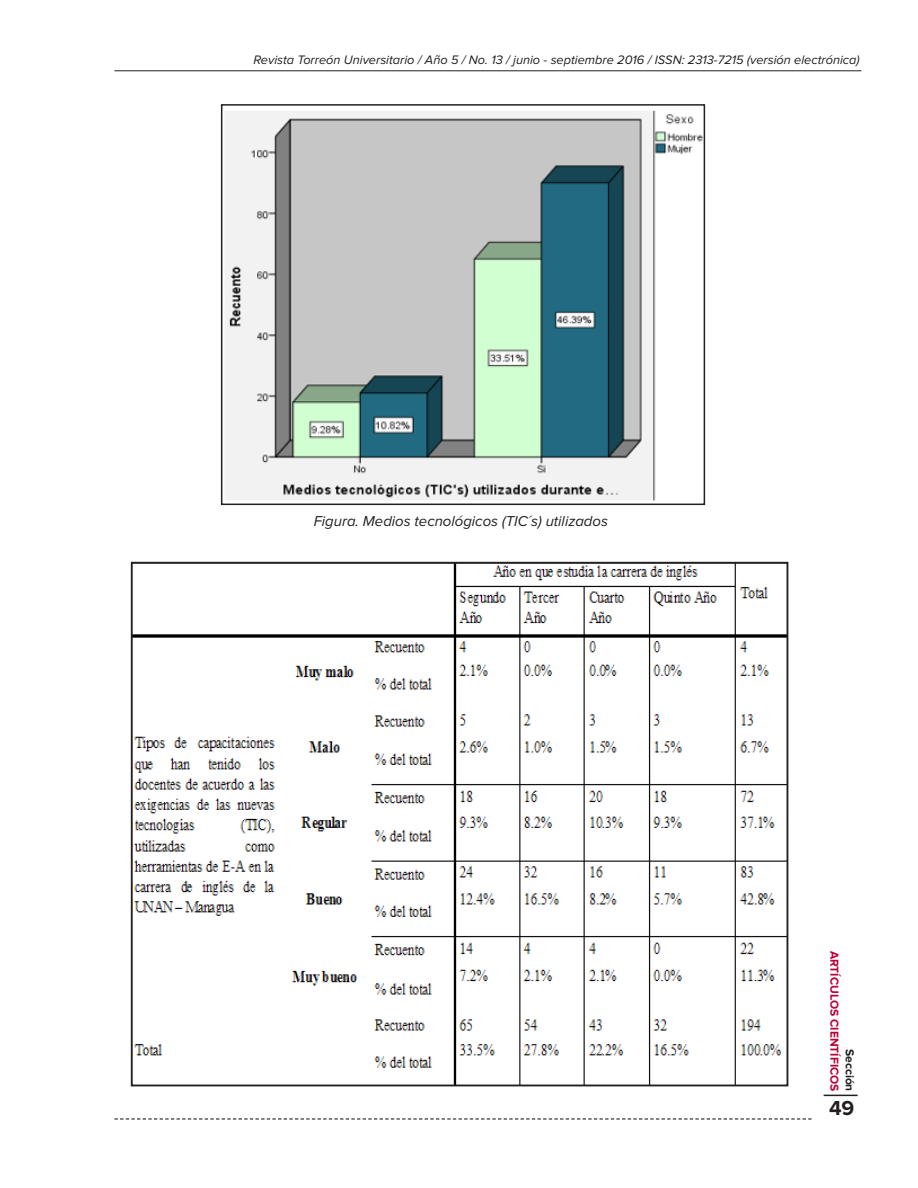
<style>
.page{position:relative;width:918px;height:1188px;background:#fff}
.page>*{position:absolute;margin:0;border:0;box-sizing:border-box;transform-origin:0 0}
.t1{font:700 21px "Proxima Nova";color:#231f20}
.Pie_Tbls-Fgs{font:italic 14.85px "Proxima Nova";color:#231f20}
.t2{font:italic 12.75px "Proxima Nova";color:#231f20}
.t3{font:700 12px "Proxima Nova";color:#b90335}
.t4{font:700 12px "Proxima Nova";color:#231f20}
</style>
<div class="page">
<img style="left:225px;top:110px;width:477px;height:391px">
<div style="left:221px;top:104px;width:484px;height:401px;border:2px solid #231f20"></div>
<img style="left:134px;top:565px;width:651px;height:518px">
<div style="left:131px;top:562px;width:657px;height:524px;border:2px solid #231f20"></div>
<hr style="left:114px;top:70px;width:747px;height:1px;background:#231f20">
<hr style="left:824px;top:1095px;width:34px;height:1px;background:#231f20">
<svg style="left:114px;top:1118px;width:698px;height:2px"></svg>
<p class="t2" style="left:254px;top:54px;width:608px">Revista Torreón Universitario / Año 5 / No. 13 / junio - septiembre 2016 / ISSN: 2313-7215 (versión electrónica)</p>
<p class="Pie_Tbls-Fgs" style="left:314px;top:514px;width:296px">Figura. Medios tecnológicos (TIC´s) utilizados</p>
<p class="t3" style="left:841px;top:951px;width:142px;rotate:90deg">ARTÍCULOS CIENTÍFICOS</p>
<h1 class="t1" style="left:829px;top:1096px;width:27px">49</h1>
<p class="t4" style="left:857px;top:1049px;width:44px;rotate:90deg">Sección</p>
</div>
